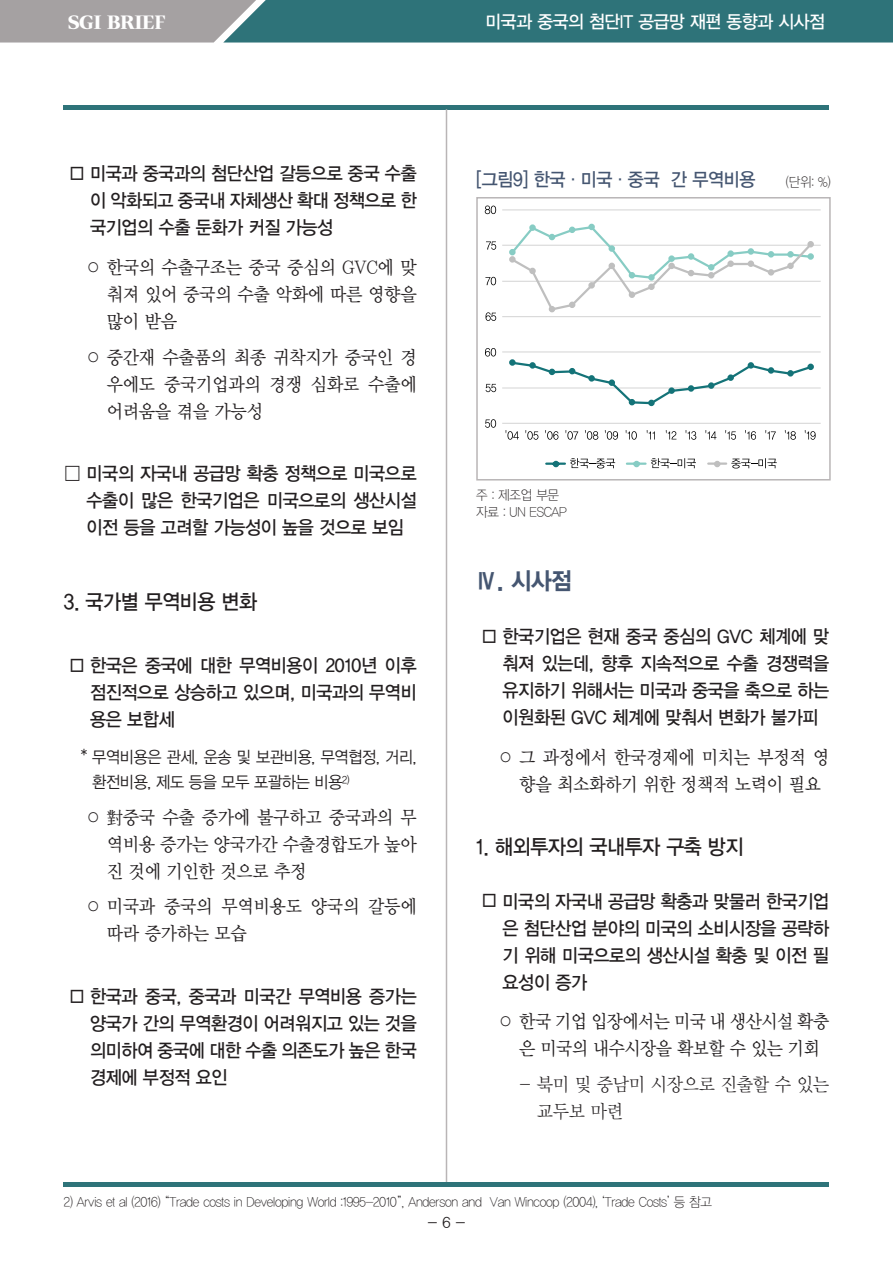
<style>
.page{position:relative;width:893px;height:1263px;background:#fff}
.page>*{position:absolute;margin:0;border:0;box-sizing:border-box;transform-origin:0 0}
.원투쓰리{font:24px "YDVYGO15";color:#455671;scale:.93 1}
.숫자제목{font:21px "YDVYGO13";letter-spacing:-.02em;color:#231f20;scale:.93 1}
.네모_고딕{font:18.75px/27px "YDVYGO13";letter-spacing:-.02em;color:#231f20;text-align:justify;scale:.93 1}
.동그라미_명조{font:18.75px/27px "YDVY Mj O13";letter-spacing:-.02em;color:#231f20;text-align:justify;scale:.93 1}
.바명조{font:18.75px/27px "YDVY Mj O12";letter-spacing:-.02em;color:#231f20;scale:.93 1}
.네모_고딕-2{font:18.75px "YDVYGO13";letter-spacing:-.02em;color:#455671;scale:.93 1}
.t1{font:18px "YDVYGO13";letter-spacing:-.02em;color:#fff;scale:.95 1}
.t2{font:18px "SD Gd Myeongjo";color:#fff}
.별표{font:16.5px/24.8px "YDVYGO12";letter-spacing:-.02em;color:#231f20;scale:.93 1}
.t3{font:15px "YDVYGO12";color:#231f20}
.네모_고딕-3{font:13.5px "YDVYGO11";letter-spacing:-.02em;color:#231f20;scale:.93 1}
.별표-2{font:13.5px "YDVYGO11";color:#231f20;scale:.93 1}
.s1{font-size:31.5px}
</style>
<div class="page">
<svg style="left:0;top:0;width:893px;height:43px;background:#518186"></svg>
<hr style="left:64px;top:105px;width:765px;height:4px;background:#2e7379">
<hr style="left:446px;top:109px;width:1px;height:1073px;background:#b9b5b6">
<hr style="left:64px;top:1182px;width:765px;height:4px;background:#2e7379">
<div style="left:476px;top:197px;width:355px;height:283px;border:2px solid #b9b5b6"></div>
<hr style="left:502px;top:387px;width:319px;height:2px;background:#d9d9d9">
<hr style="left:502px;top:351px;width:319px;height:1px;background:#d9d9d9">
<hr style="left:502px;top:316px;width:319px;height:1px;background:#d9d9d9">
<hr style="left:502px;top:281px;width:319px;height:1px;background:#d9d9d9">
<hr style="left:502px;top:245px;width:319px;height:1px;background:#d9d9d9">
<hr style="left:502px;top:209px;width:319px;height:1px;background:#d9d9d9">
<hr style="left:502px;top:423px;width:319px;height:1px;background:#d9d9d9">
<div style="left:509px;top:359px;width:7px;height:7px;border:2px solid #147378;border-radius:50%"></div>
<div style="left:648px;top:400px;width:7px;height:6px;border:2px solid #147378;border-radius:50%"></div>
<svg style="left:510px;top:360px;width:303px;height:45px"></svg>
<div style="left:807px;top:364px;width:7px;height:6px;border:2px solid #147378;border-radius:50%"></div>
<div style="left:529px;top:224px;width:7px;height:7px;border:2px solid #87ccc4;border-radius:50%"></div>
<div style="left:588px;top:224px;width:7px;height:6px;border:2px solid #87ccc4;border-radius:50%"></div>
<svg style="left:509px;top:225px;width:305px;height:87px"></svg>
<div style="left:807px;top:241px;width:7px;height:6px;border:2px solid #bfbfbf;border-radius:50%"></div>
<svg style="left:485px;top:419px;width:11px;height:9px"></svg>
<svg style="left:486px;top:384px;width:10px;height:8px"></svg>
<svg style="left:485px;top:348px;width:11px;height:9px"></svg>
<svg style="left:485px;top:312px;width:11px;height:9px"></svg>
<svg style="left:485px;top:277px;width:11px;height:8px"></svg>
<svg style="left:486px;top:241px;width:10px;height:9px"></svg>
<svg style="left:485px;top:206px;width:11px;height:8px"></svg>
<svg style="left:505px;top:430px;width:14px;height:10px"></svg>
<svg style="left:525px;top:430px;width:13px;height:10px"></svg>
<svg style="left:545px;top:430px;width:13px;height:10px"></svg>
<svg style="left:565px;top:430px;width:13px;height:10px"></svg>
<svg style="left:585px;top:430px;width:13px;height:10px"></svg>
<svg style="left:605px;top:430px;width:13px;height:10px"></svg>
<svg style="left:626px;top:430px;width:11px;height:10px"></svg>
<svg style="left:647px;top:430px;width:8px;height:9px"></svg>
<svg style="left:666px;top:430px;width:10px;height:9px"></svg>
<svg style="left:686px;top:430px;width:10px;height:10px"></svg>
<svg style="left:705px;top:430px;width:11px;height:9px"></svg>
<svg style="left:725px;top:430px;width:11px;height:10px"></svg>
<svg style="left:745px;top:430px;width:11px;height:10px"></svg>
<svg style="left:765px;top:430px;width:11px;height:9px"></svg>
<svg style="left:785px;top:430px;width:11px;height:10px"></svg>
<svg style="left:805px;top:430px;width:11px;height:10px"></svg>
<hr style="left:546px;top:462px;width:19px;height:3px;background:#147378">
<svg style="left:553px;top:461px;width:6px;height:6px"></svg>
<svg style="left:570px;top:458px;width:45px;height:10px"></svg>
<hr style="left:627px;top:462px;width:18px;height:3px;background:#87ccc4">
<div style="left:633px;top:461px;width:7px;height:6px;border:2px solid #87ccc4;border-radius:50%"></div>
<svg style="left:634px;top:462px;width:5px;height:4px"></svg>
<svg style="left:651px;top:458px;width:45px;height:10px"></svg>
<hr style="left:708px;top:462px;width:18px;height:3px;background:#bfbfbf">
<svg style="left:714px;top:461px;width:6px;height:6px"></svg>
<svg style="left:731px;top:458px;width:46px;height:10px"></svg>
<p class="t2" style="left:68px;top:12px;width:99px">SGI BRIEF</p>
<p class="t1" style="left:486px;top:11px;width:359px">미국과 중국의 첨단IT 공급망 재편 동향과 시사점</p>
<p class="네모_고딕" style="left:90px;top:160px;width:353px;text-indent:-26px"><span class="s1">□</span>미국과 중국과의 첨단산업 갈등으로 중국 수출 이 악화되고 중국내 자체생산 확대 정책으로 한 국기업의 수출 둔화가 커질 가능성</p>
<p class="동그라미_명조" style="left:107px;top:254px;width:335px;text-indent:-22px">○ 한국의 수출구조는 중국 중심의 GVC에 맞 춰져 있어 중국의 수출 악화에 따른 영향을 많이 받음</p>
<p class="동그라미_명조" style="left:107px;top:343px;width:335px;text-indent:-22px">○ 중간재 수출품의 최종 귀착지가 중국인 경 우에도 중국기업과의 경쟁 심화로 수출에 어려움을 겪을 가능성</p>
<p class="네모_고딕" style="left:87px;top:460px;width:356px;text-indent:-23px">▢ 미국의 자국내 공급망 확충 정책으로 미국으로 수출이 많은 한국기업은 미국으로의 생산시설 이전 등을 고려할 가능성이 높을 것으로 보임</p>
<p class="숫자제목" style="left:64px;top:590px;width:209px">3. 국가별 무역비용 변화</p>
<p class="네모_고딕" style="left:90px;top:652px;width:353px;text-indent:-26px"><span class="s1">□</span>한국은 중국에 대한 무역비용이 2010년 이후 점진적으로 상승하고 있으며, 미국과의 무역비 용은 보합세</p>
<p class="별표" style="left:92px;top:745px;width:350px;text-indent:-11px">* 무역비용은 관세, 운송 및 보관비용, 무역협정, 거리, 환전비용, 제도 등을 모두 포괄하는 비용<sup>2)</sup></p>
<p class="동그라미_명조" style="left:107px;top:804px;width:335px;text-indent:-22px">○ 對중국 수출 증가에 불구하고 중국과의 무 역비용 증가는 양국가간 수출경합도가 높아 진 것에 기인한 것으로 추정</p>
<p class="동그라미_명조" style="left:107px;top:893px;width:335px;text-indent:-22px">○ 미국과 중국의 무역비용도 양국의 갈등에 따라 증가하는 모습</p>
<p class="네모_고딕" style="left:90px;top:983px;width:353px;text-indent:-26px"><span class="s1">□</span>한국과 중국, 중국과 미국간 무역비용 증가는 양국가 간의 무역환경이 어려워지고 있는 것을 의미하여 중국에 대한 수출 의존도가 높은 한국 경제에 부정적 요인</p>
<p class="네모_고딕-2" style="left:476px;top:169px;width:302px">[그림9] 한국·미국·중국 간 무역비용</p>
<p class="별표-2" style="left:786px;top:174px;width:50px">(단위: %)</p>
<p class="네모_고딕-3" style="left:476px;top:487px;width:91px">주 : 제조업 부문</p>
<p class="네모_고딕-3" style="left:476px;top:504px;width:99px">자료 : UN ESCAP</p>
<p class="원투쓰리" style="left:476px;top:567px;width:104px">Ⅳ. 시사점</p>
<p class="네모_고딕" style="left:503px;top:623px;width:353px;text-indent:-26px"><span class="s1">□</span>한국기업은 현재 중국 중심의 GVC 체계에 맞 춰져 있는데, 향후 지속적으로 수출 경쟁력을 유지하기 위해서는 미국과 중국을 축으로 하는 이원화된 GVC 체계에 맞춰서 변화가 불가피</p>
<p class="동그라미_명조" style="left:519px;top:744px;width:335px;text-indent:-22px">○ 그 과정에서 한국경제에 미치는 부정적 영 향을 최소화하기 위한 정책적 노력이 필요</p>
<p class="숫자제목" style="left:476px;top:834px;width:289px">1. 해외투자의 국내투자 구축 방지</p>
<p class="네모_고딕" style="left:503px;top:887px;width:353px;text-indent:-26px"><span class="s1">□</span>미국의 자국내 공급망 확충과 맞물러 한국기업 은 첨단산업 분야의 미국의 소비시장을 공략하 기 위해 미국으로의 생산시설 확충 및 이전 필 요성이 증가</p>
<p class="동그라미_명조" style="left:519px;top:1008px;width:335px;text-indent:-22px">○ 한국 기업 입장에서는 미국 내 생산시설 확충 은 미국의 내수시장을 확보할 수 있는 기회</p>
<p class="바명조" style="left:537px;top:1071px;width:316px;text-indent:-18px">- 북미 및 중남미 시장으로 진출할 수 있는 교두보 마련</p>
<p class="네모_고딕-3" style="left:64px;top:1194px;width:699px">2) Arvis et al (2016) “Trade costs in Developing World :1995-2010”, Anderson and Van Wincoop (2004), ‘Trade Costs’ 등 참고</p>
<p class="t3" style="left:428px;top:1214px;width:39px">- 6 -</p>
</div>
